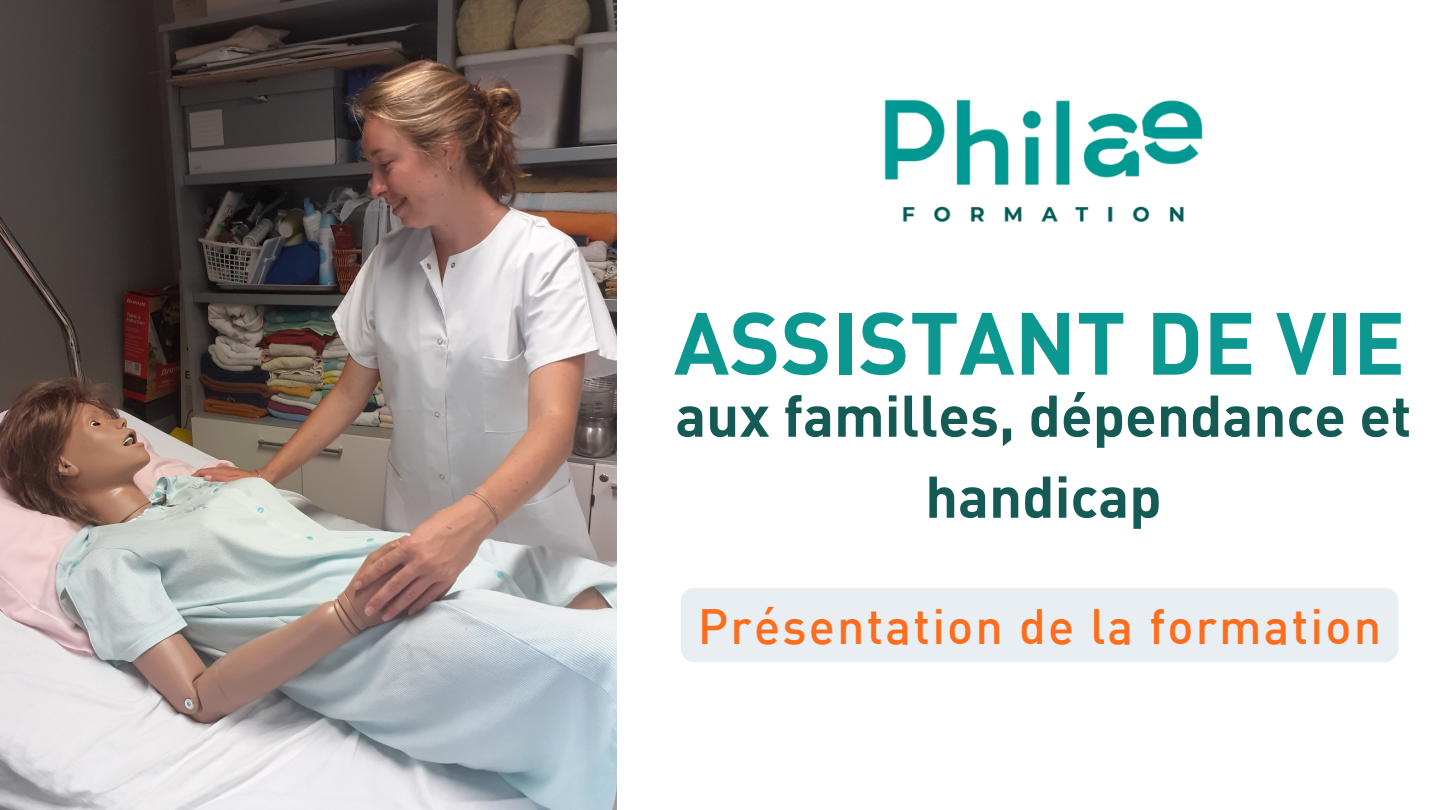
<style>
.page{position:relative;width:1440px;height:810px;background:#fff}
.page>*{position:absolute;margin:0;border:0;box-sizing:border-box;transform-origin:0 0}
.t1{font:700 86.8px "DIN";color:#0c9890}
.t2{font:700 57.9px/81px "DIN";color:#155a54;text-align:center}
.t3{font:500 48.5px "DIN";letter-spacing:.045em;color:#fc6d1d}
</style>
<div class="page">
<img style="left:0;top:0;width:617px;height:810px">
<img style="left:884px;top:99px;width:319px;height:124px">
<div style="left:681px;top:588px;width:717px;height:74px;background:#e8eef1"></div>
<h1 class="t1" style="left:674px;top:287px;width:733px">ASSISTANT DE VIE</h1>
<h2 class="t2" style="left:675px;top:373px;width:738px">aux familles, dépendance et handicap</h2>
<p class="t3" style="left:698px;top:596px;width:685px">Présentation de la formation</p>
</div>
